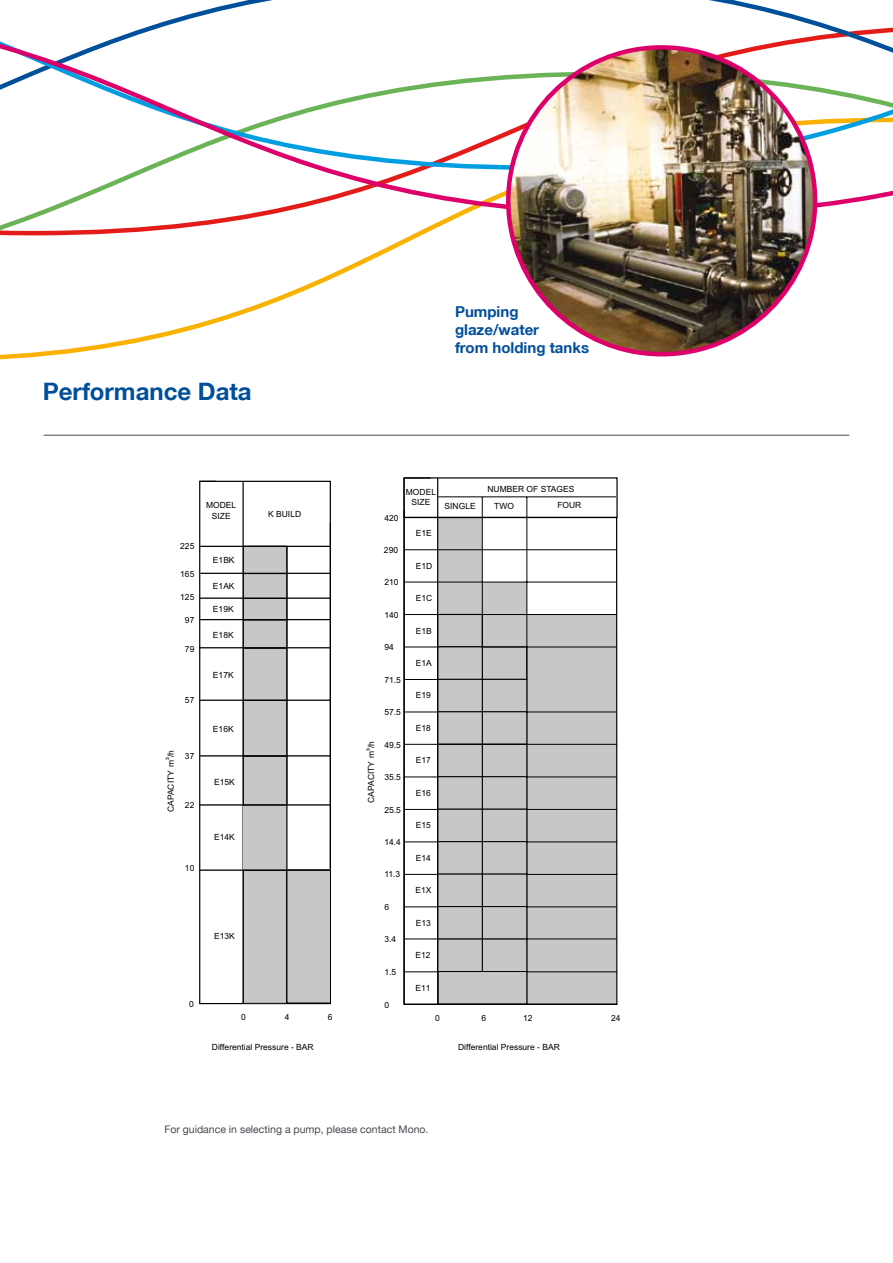
<style>
.page{position:relative;width:893px;height:1263px;background:#fff}
.page>*{position:absolute;margin:0;border:0;box-sizing:border-box;transform-origin:0 0}
.t1{font:700 24px "Helvetica Neue LT";color:#004f9a}
.t2{font:700 15px/18px "Helvetica Neue LT";color:#004f9a}
.t3{font:10.5px "Helvetica Neue LT";color:#494a52}
.t4{font:8.55px/10.4px "Arial";color:#000;text-align:center}
</style>
<div class="page">
<svg style="left:0;top:285px;width:793px;height:75px"></svg>
<svg style="left:0;top:219px;width:817px;height:66px"></svg>
<svg style="left:0;top:3px;width:893px;height:216px"></svg>
<img style="left:508px;top:47px;width:307px;height:307px;border-radius:153px">
<svg style="left:403px;top:477px;width:215px;height:528px"></svg>
<svg style="left:199px;top:480px;width:132px;height:525px"></svg>
<div style="left:243px;top:546px;width:44px;height:28px;background:#c6c7c9;border:1px solid #000"></div>
<div style="left:243px;top:806px;width:44px;height:64px;background:#c6c7c9"></div>
<div style="left:243px;top:756px;width:44px;height:49px;background:#c6c7c9;border:1px solid #000"></div>
<div style="left:243px;top:700px;width:44px;height:56px;background:#c6c7c9;border:1px solid #000"></div>
<div style="left:243px;top:648px;width:44px;height:53px;background:#c6c7c9;border:1px solid #000"></div>
<div style="left:243px;top:619px;width:44px;height:29px;background:#c6c7c9;border:1px solid #000"></div>
<div style="left:243px;top:598px;width:44px;height:22px;background:#c6c7c9"></div>
<div style="left:243px;top:573px;width:44px;height:26px;background:#c6c7c9;border:1px solid #000"></div>
<div style="left:243px;top:870px;width:44px;height:133px;background:#c6c7c9"></div>
<div style="left:243px;top:870px;width:44px;height:134px;border:1px solid #000"></div>
<hr style="left:200px;top:804px;width:130px;height:1px;background:#000">
<hr style="left:200px;top:755px;width:130px;height:1px;background:#000">
<hr style="left:200px;top:700px;width:130px;height:1px;background:#000">
<hr style="left:200px;top:647px;width:130px;height:1px;background:#000">
<hr style="left:200px;top:619px;width:130px;height:1px;background:#000">
<hr style="left:200px;top:546px;width:130px;height:1px;background:#000">
<hr style="left:200px;top:573px;width:131px;height:1px;background:#000">
<hr style="left:200px;top:597px;width:130px;height:2px;background:#000">
<hr style="left:330px;top:546px;width:1px;height:457px;background:#000">
<hr style="left:286px;top:546px;width:1px;height:457px;background:#000">
<hr style="left:200px;top:481px;width:131px;height:1px;background:#000">
<hr style="left:330px;top:481px;width:1px;height:65px;background:#000">
<hr style="left:404px;top:549px;width:212px;height:1px;background:#000">
<hr style="left:404px;top:517px;width:213px;height:1px;background:#000">
<hr style="left:405px;top:744px;width:212px;height:1px;background:#000">
<div style="left:287px;top:870px;width:43px;height:133px;background:#c6c7c9"></div>
<div style="left:287px;top:870px;width:44px;height:133px;border:1px solid #000"></div>
<hr style="left:200px;top:869px;width:130px;height:2px;background:#000">
<hr style="left:44px;top:435px;width:805px;height:1px;background:#494a52">
<h1 class="t1" style="left:43px;top:376px;width:210px">Performance Data</h1>
<h2 class="t2" style="left:455px;top:302px;width:136px">Pumping glaze/water<br>from holding tanks</h2>
<p class="t4" style="left:180px;top:541px;width:16px">225</p>
<p class="t4" style="left:180px;top:568px;width:16px">165</p>
<p class="t4" style="left:180px;top:592px;width:16px">125</p>
<p class="t4" style="left:185px;top:615px;width:11px">97</p>
<p class="t4" style="left:185px;top:644px;width:11px">79</p>
<p class="t4" style="left:185px;top:694px;width:11px">57</p>
<p class="t4" style="left:166px;top:812px;width:63px;rotate:-90deg">CAPACITY m³/h</p>
<p class="t4" style="left:185px;top:751px;width:11px">37</p>
<p class="t4" style="left:185px;top:799px;width:11px">22</p>
<p class="t4" style="left:185px;top:863px;width:11px">10</p>
<p class="t4" style="left:206px;top:500px;width:32px">MODEL<br>SIZE</p>
<p class="t4" style="left:268px;top:509px;width:34px">K BUILD</p>
<p class="t4" style="left:208px;top:505px;width:32px">MODEL<br>SIZE</p>
<p class="t4" style="left:214px;top:555px;width:17px">12K</p>
<p class="t4" style="left:213px;top:555px;width:23px">E1BK</p>
<p class="t4" style="left:213px;top:581px;width:23px">E1AK</p>
<p class="t4" style="left:213px;top:604px;width:22px">E19K</p>
<p class="t4" style="left:213px;top:630px;width:22px">E18K</p>
<p class="t4" style="left:213px;top:670px;width:22px">E17K</p>
<p class="t4" style="left:213px;top:724px;width:22px">E16K</p>
<p class="t4" style="left:214px;top:777px;width:22px">E15K</p>
<p class="t4" style="left:214px;top:831px;width:22px">E14K</p>
<p class="t4" style="left:214px;top:931px;width:22px">E13K</p>
<p class="t4" style="left:189px;top:998px;width:6px">0</p>
<p class="t4" style="left:241px;top:1012px;width:6px">0</p>
<p class="t4" style="left:285px;top:1012px;width:6px">4</p>
<p class="t4" style="left:328px;top:1012px;width:6px">6</p>
<p class="t4" style="left:212px;top:1041px;width:103px">Differential Pressure - BAR</p>
<p class="t4" style="left:366px;top:803px;width:63px;rotate:-90deg">CAPACITY m³/h</p>
<p class="t4" style="left:384px;top:513px;width:16px">420</p>
<p class="t4" style="left:384px;top:545px;width:16px">290</p>
<p class="t4" style="left:406px;top:487px;width:32px">MODEL<br>SIZE</p>
<p class="t4" style="left:416px;top:528px;width:18px">E1E</p>
<p class="t4" style="left:416px;top:561px;width:18px">E1D</p>
<p class="t4" style="left:384px;top:577px;width:16px">210</p>
<p class="t4" style="left:384px;top:610px;width:16px">140</p>
<p class="t4" style="left:384px;top:642px;width:11px">94</p>
<p class="t4" style="left:384px;top:674px;width:18px">71.5</p>
<p class="t4" style="left:384px;top:707px;width:18px">57.5</p>
<p class="t4" style="left:384px;top:739px;width:18px">49.5</p>
<p class="t4" style="left:384px;top:772px;width:18px">35.5</p>
<p class="t4" style="left:384px;top:804px;width:18px">25.5</p>
<p class="t4" style="left:384px;top:837px;width:18px">14.4</p>
<p class="t4" style="left:384px;top:869px;width:17px">11.3</p>
<p class="t4" style="left:384px;top:902px;width:6px">6</p>
<p class="t4" style="left:384px;top:934px;width:13px">3.4</p>
<p class="t4" style="left:384px;top:967px;width:13px">1.5</p>
<p class="t4" style="left:384px;top:999px;width:6px">0</p>
<p class="t4" style="left:416px;top:593px;width:18px">E1C</p>
<p class="t4" style="left:416px;top:625px;width:18px">E1B</p>
<p class="t4" style="left:416px;top:658px;width:18px">E1A</p>
<p class="t4" style="left:416px;top:690px;width:17px">E19</p>
<p class="t4" style="left:416px;top:723px;width:17px">E18</p>
<p class="t4" style="left:416px;top:755px;width:17px">E17</p>
<p class="t4" style="left:416px;top:788px;width:17px">E16</p>
<p class="t4" style="left:416px;top:820px;width:17px">E15</p>
<p class="t4" style="left:416px;top:853px;width:17px">E14</p>
<p class="t4" style="left:415px;top:885px;width:18px">E1X</p>
<p class="t4" style="left:416px;top:917px;width:17px">E13</p>
<p class="t4" style="left:415px;top:950px;width:17px">E12</p>
<p class="t4" style="left:415px;top:982px;width:17px">E11</p>
<p class="t4" style="left:445px;top:501px;width:33px">SINGLE</p>
<p class="t4" style="left:487px;top:484px;width:89px">NUMBER OF STAGES</p>
<p class="t4" style="left:494px;top:501px;width:21px">TWO</p>
<p class="t4" style="left:557px;top:500px;width:26px">FOUR</p>
<p class="t4" style="left:435px;top:1012px;width:6px">0</p>
<p class="t4" style="left:523px;top:1012px;width:11px">12</p>
<p class="t4" style="left:481px;top:1012px;width:6px">6</p>
<p class="t4" style="left:458px;top:1041px;width:103px">Differential Pressure - BAR</p>
<p class="t4" style="left:611px;top:1012px;width:11px">24</p>
<p class="t3" style="left:164px;top:1123px;width:266px">For guidance in selecting a pump, please contact Mono.</p>
</div>
